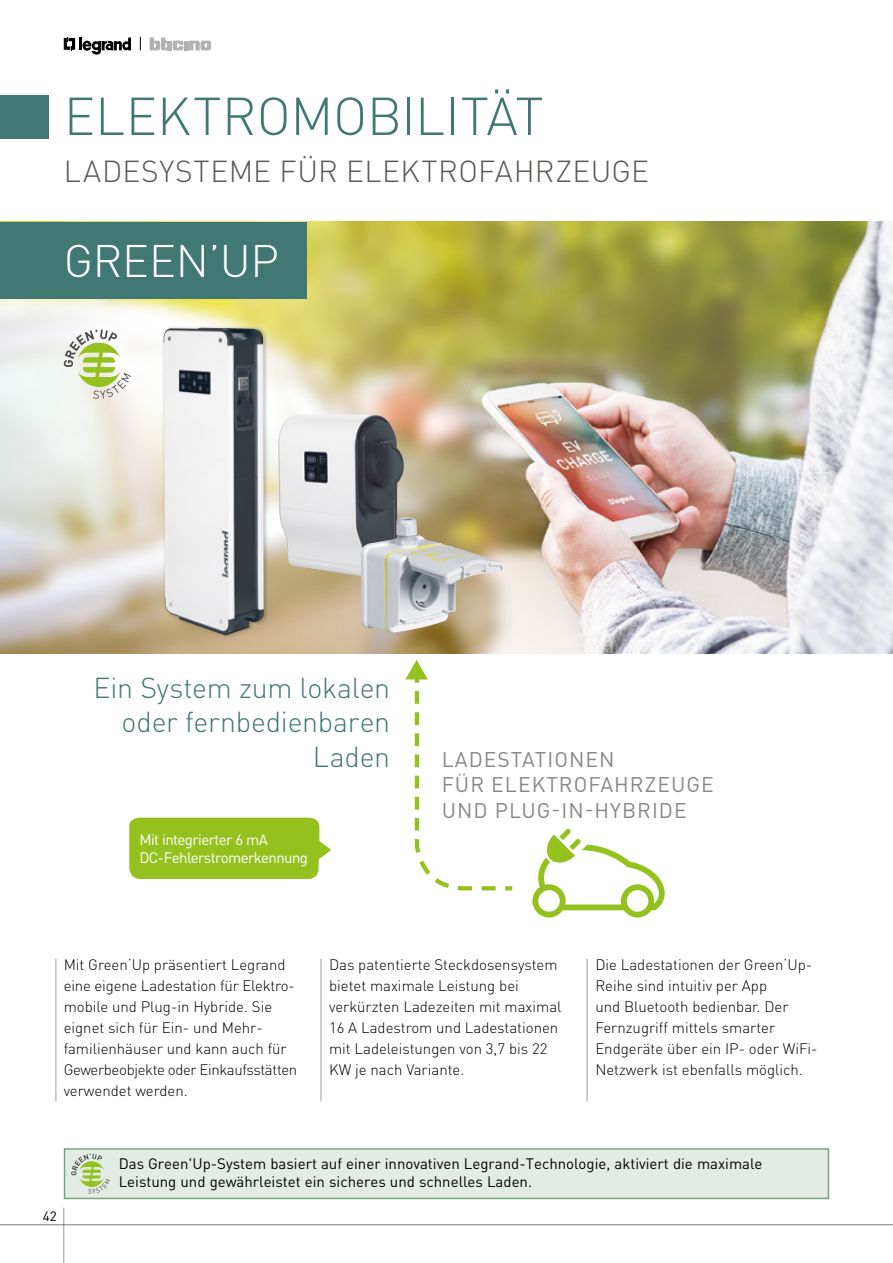
<style>
.page{position:relative;width:893px;height:1263px;background:#fff}
.page>*{position:absolute;margin:0;border:0;box-sizing:border-box;transform-origin:0 0}
.t1{font:300 52.5px "DIN Pro";color:#417874}
.t2{font:300 45px "DIN Pro";letter-spacing:-.005em;color:#fff}
.t3{font:300 30px "DIN Pro";letter-spacing:.015em;color:#575756}
.t4{font:300 28.5px/34.5px "DIN Pro";letter-spacing:-.01em;color:#417874;text-align:right}
.t5{font:21px/25.5px "DIN Pro";letter-spacing:.05em;color:#878787}
.t6{font:300 15px/21px "DIN Pro";color:#000}
.t7{font:15px/18px "DIN Pro";color:#000}
.t8{font:15px/18px "DIN Pro";letter-spacing:-.04em;color:#fff}
.t9{font:13.5px "DIN Pro";color:#000}
</style>
<div class="page">
<img style="left:0;top:222px;width:893px;height:431px">
<img style="left:278px;top:414px;width:126px;height:164px">
<div style="left:162px;top:324px;width:107px;height:315px;background:#000;opacity:.24"></div>
<img style="left:164px;top:328px;width:100px;height:307px">
<img style="left:361px;top:517px;width:142px;height:116px">
<svg style="left:532px;top:829px;width:133px;height:88px"></svg>
<svg style="left:405px;top:660px;width:108px;height:231px"></svg>
<svg style="left:64px;top:330px;width:67px;height:69px"></svg>
<hr style="left:587px;top:959px;width:1px;height:142px;background:#9d9d9c">
<hr style="left:321px;top:959px;width:1px;height:142px;background:#9d9d9c">
<hr style="left:56px;top:959px;width:1px;height:142px;background:#9d9d9c">
<div style="left:65px;top:1149px;width:763px;height:49px;background:#e3ece4"></div>
<div style="left:64px;top:1148px;width:765px;height:51px;border:2px solid #76a57e"></div>
<svg style="left:71px;top:1154px;width:39px;height:40px"></svg>
<div style="left:129px;top:818px;width:202px;height:61px;background:#95c11f"></div>
<div style="left:0;top:222px;width:307px;height:76px;background:#417874"></div>
<div style="left:0;top:95px;width:49px;height:43px;background:#417874"></div>
<hr style="left:0;top:1224px;width:893px;height:1px;background:#9d9d9c">
<hr style="left:63px;top:1208px;width:1px;height:55px;background:#9d9d9c">
<svg style="left:64px;top:37px;width:67px;height:18px"></svg>
<svg style="left:150px;top:38px;width:61px;height:12px"></svg>
<svg style="left:140px;top:37px;width:1px;height:13px"></svg>
<h1 class="t1" style="left:64px;top:80px;width:481px">ELEKTROMOBILITÄT</h1>
<h3 class="t3" style="left:64px;top:151px;width:587px">LADESYSTEME FÜR ELEKTROFAHRZEUGE</h3>
<h2 class="t2" style="left:64px;top:230px;width:217px">GREEN’UP</h2>
<h3 class="t4" style="left:94px;top:669px;width:298px">Ein System zum lokalen oder fernbedienbaren<br>Laden</h3>
<p class="t8" style="left:139px;top:829px;width:170px">Mit integrierter 6 mA<br>DC-Fehlerstromerkennung</p>
<h3 class="t5" style="left:442px;top:745px;width:274px">LADESTATIONEN<br>FÜR ELEKTROFAHRZEUGE<br>UND PLUG-IN-HYBRIDE</h3>
<p class="t6" style="left:64px;top:954px;width:235px">Mit Green‘Up präsentiert Legrand eine eigene Ladestation für Elektro&shy;mobile und Plug-in Hybride. Sie eignet sich für Ein- und Mehr&shy;familienhäuser und kann auch für<br>Gewerbeobjekte oder Einkaufsstätten verwendet werden.</p>
<p class="t6" style="left:329px;top:954px;width:234px">Das patentierte Steckdosensystem bietet maximale Leistung bei verkürzten Ladezeiten mit maximal<br>16 A Ladestrom und Ladestationen mit Ladeleistungen von 3,7 bis 22<br>KW je nach Variante.</p>
<p class="t6" style="left:595px;top:954px;width:224px">Die Ladestationen der Green‘Up-<br>Reihe sind intuitiv per App<br>und Bluetooth bedienbar. Der<br>Fernzugriff mittels smarter<br>Endgeräte über ein IP- oder WiFi-<br>Netzwerk ist ebenfalls möglich.</p>
<p class="t9" style="left:43px;top:1207px;width:16px">42</p>
<p class="t7" style="left:119px;top:1153px;width:645px">Das Green'Up-System basiert auf einer innovativen Legrand-Technologie, aktiviert die maximale<br>Leistung und gewährleistet ein sicheres und schnelles Laden.</p>
</div>
